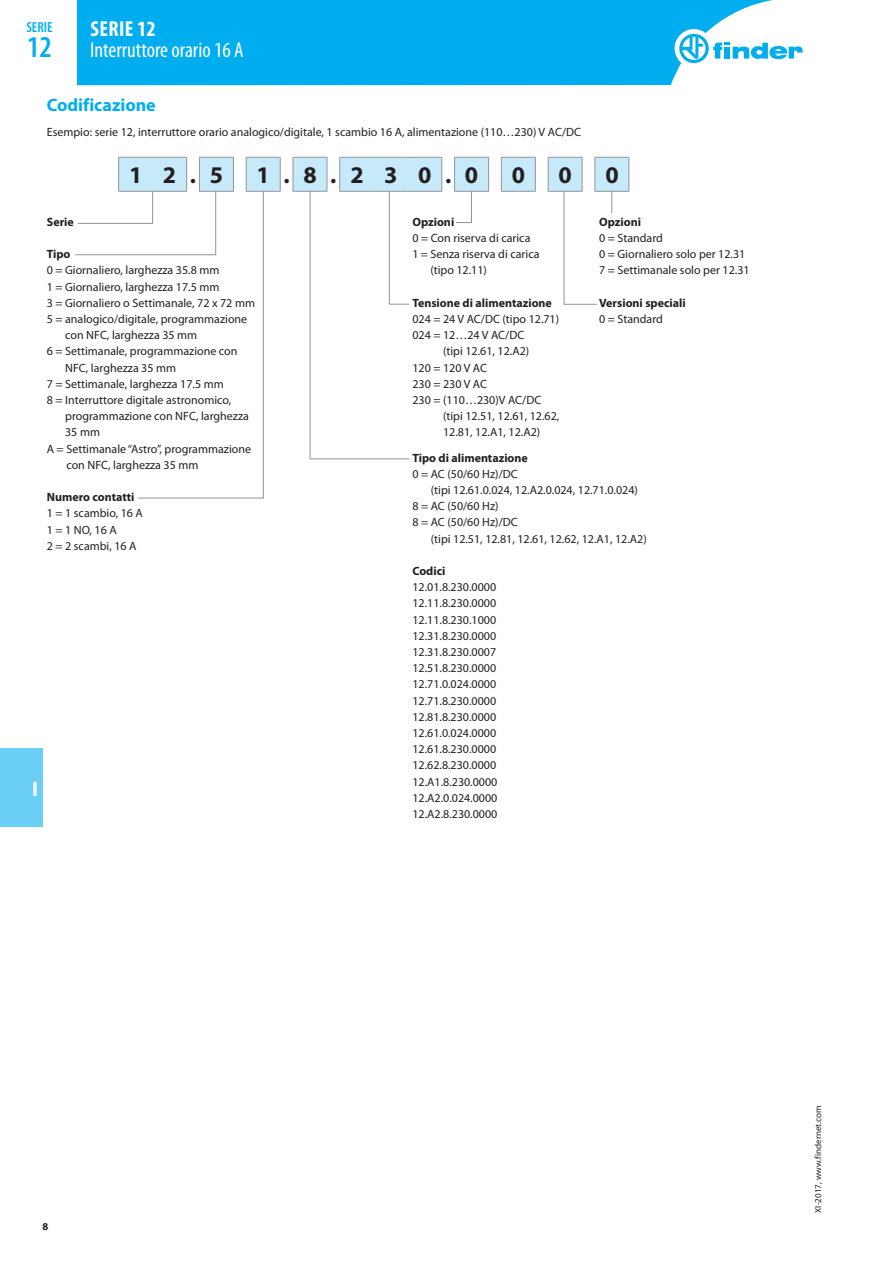
<style>
.page{position:relative;width:893px;height:1263px;background:#fff}
.page>*{position:absolute;margin:0;border:0;box-sizing:border-box;transform-origin:0 0}
.t1{font:600 condensed 30.3px "Myriad Pro";color:#00aeef}
.t2{font:700 24px "Myriad Pro";color:#231f20}
.t3{font:condensed 21.75px "Myriad Pro";color:#fff}
.t4{font:700 condensed 21.75px "Myriad Pro";letter-spacing:.02em;color:#fff}
.t5{font:700 21px "Myriad Pro";color:#fff}
.t6{font:700 18px "Myriad Pro";color:#00aeef}
.t7{font:600 condensed 14.55px "Myriad Pro";color:#00aeef}
.t8{font:12px/16.2px "Myriad Pro";color:#231f20}
.t9{font:700 12px "Myriad Pro";color:#231f20}
.t10{font:700 10.5px "Myriad Pro";color:#231f20}
.t11{font:9px "Myriad Pro";color:#231f20}
</style>
<div class="page">
<div style="left:0;top:748px;width:43px;height:79px;background:#6bcff6"></div>
<div style="left:77px;top:0;width:696px;height:85px;background:#00aeef"></div>
<div style="left:675px;top:29px;width:38px;height:39px;background:#fff;border-radius:50%"></div>
<svg style="left:679px;top:34px;width:124px;height:29px"></svg>
<svg style="left:75px;top:157px;width:554px;height:342px"></svg>
<p class="t7" style="left:26px;top:19px;width:28px">SERIE</p>
<h1 class="t1" style="left:27px;top:30px;width:26px">12</h1>
<h3 class="t4" style="left:90px;top:16px;width:67px">SERIE 12</h3>
<h3 class="t3" style="left:90px;top:37px;width:155px">Interruttore orario 16 A</h3>
<h3 class="t5" style="left:32px;top:775px;width:7px">I</h3>
<h3 class="t6" style="left:47px;top:93px;width:111px">Codificazione</h3>
<p class="t8" style="left:47px;top:124px;width:536px">Esempio: serie 12, interruttore orario analogico/digitale, 1 scambio 16 A, alimentazione (110…230) V AC/DC</p>
<h2 class="t2" style="left:129px;top:160px;width:95px">1 2.5</h2>
<h2 class="t2" style="left:257px;top:160px;width:223px">1.8.2 3 0.0</h2>
<h2 class="t2" style="left:512px;top:160px;width:15px">0</h2>
<h2 class="t2" style="left:559px;top:160px;width:15px">0</h2>
<h2 class="t2" style="left:605px;top:160px;width:15px">0</h2>
<p class="t9" style="left:47px;top:214px;width:29px">Serie</p>
<p class="t9" style="left:47px;top:246px;width:25px">Tipo</p>
<p class="t8" style="left:47px;top:262px;width:174px">0 = Giornaliero, larghezza 35.8 mm</p>
<p class="t8" style="left:47px;top:278px;width:174px">1 = Giornaliero, larghezza 17.5 mm</p>
<p class="t8" style="left:47px;top:294px;width:210px">3 = Giornaliero o Settimanale, 72 x 72 mm</p>
<p class="t8" style="left:47px;top:311px;width:202px">5 = analogico/digitale, programmazione</p>
<p class="t8" style="left:65px;top:327px;width:134px">con NFC, larghezza 35 mm</p>
<p class="t8" style="left:47px;top:343px;width:192px">6 = Settimanale, programmazione con</p>
<p class="t8" style="left:65px;top:359px;width:113px">NFC, larghezza 35 mm</p>
<p class="t8" style="left:47px;top:375px;width:179px">7 = Settimanale, larghezza 17.5 mm</p>
<p class="t8" style="left:47px;top:392px;width:186px">8 = Interruttore digitale astronomico,</p>
<p class="t8" style="left:65px;top:408px;width:185px">programmazione con NFC, larghezza</p>
<p class="t8" style="left:65px;top:424px;width:36px">35 mm</p>
<p class="t8" style="left:47px;top:440px;width:206px">A = Settimanale “Astro”, programmazione</p>
<p class="t8" style="left:66px;top:456px;width:134px">con NFC, larghezza 35 mm</p>
<p class="t9" style="left:47px;top:489px;width:89px">Numero contatti</p>
<p class="t8" style="left:47px;top:505px;width:98px">1 = 1 scambio, 16 A<br>1 = 1 NO, 16 A<br>2 = 2 scambi, 16 A</p>
<p class="t9" style="left:412px;top:214px;width:43px">Opzioni</p>
<p class="t8" style="left:412px;top:230px;width:120px">0 = Con riserva di carica</p>
<p class="t8" style="left:412px;top:246px;width:129px">1 = Senza riserva di carica</p>
<p class="t8" style="left:430px;top:262px;width:58px">(tipo 12.11)</p>
<p class="t9" style="left:412px;top:295px;width:141px">Tensione di alimentazione</p>
<p class="t8" style="left:412px;top:311px;width:148px">024 = 24 V AC/DC (tipo 12.71)</p>
<p class="t8" style="left:412px;top:327px;width:113px">024 = 12…24 V AC/DC</p>
<p class="t8" style="left:443px;top:343px;width:88px">(tipi 12.61, 12.A2)</p>
<p class="t8" style="left:412px;top:359px;width:76px">120 = 120 V AC</p>
<p class="t8" style="left:412px;top:375px;width:76px">230 = 230 V AC</p>
<p class="t8" style="left:412px;top:392px;width:130px">230 = (110…230)V AC/DC</p>
<p class="t8" style="left:443px;top:408px;width:118px">(tipi 12.51, 12.61, 12.62,</p>
<p class="t8" style="left:443px;top:424px;width:99px">12.81, 12.A1, 12.A2)</p>
<p class="t9" style="left:599px;top:214px;width:43px">Opzioni</p>
<p class="t8" style="left:599px;top:230px;width:152px">0 = Standard<br>0 = Giornaliero solo per 12.31<br>7 = Settimanale solo per 12.31</p>
<p class="t9" style="left:599px;top:295px;width:88px">Versioni speciali</p>
<p class="t8" style="left:599px;top:311px;width:65px">0 = Standard</p>
<p class="t9" style="left:412px;top:450px;width:117px">Tipo di alimentazione</p>
<p class="t8" style="left:412px;top:465px;width:107px">0 = AC (50/60 Hz)/DC</p>
<p class="t8" style="left:431px;top:482px;width:209px">(tipi 12.61.0.024, 12.A2.0.024, 12.71.0.024)</p>
<p class="t8" style="left:412px;top:498px;width:88px">8 = AC (50/60 Hz)</p>
<p class="t8" style="left:412px;top:514px;width:107px">8 = AC (50/60 Hz)/DC</p>
<p class="t8" style="left:431px;top:530px;width:217px">(tipi 12.51, 12.81, 12.61, 12.62, 12.A1, 12.A2)</p>
<p class="t9" style="left:412px;top:563px;width:35px">Codici</p>
<p class="t8" style="left:412px;top:579px;width:86px;text-align:justify">12.01.8.230.0000<br>12.11.8.230.0000<br>12.11.8.230.1000<br>12.31.8.230.0000<br>12.31.8.230.0007<br>12.51.8.230.0000<br>12.71.0.024.0000<br>12.71.8.230.0000<br>12.81.8.230.0000<br>12.61.0.024.0000<br>12.61.8.230.0000<br>12.62.8.230.0000<br>12.A1.8.230.0000<br>12.A2.0.024.0000<br>12.A2.8.230.0000</p>
<p class="t10" style="left:43px;top:1219px;width:7px">8</p>
<p class="t11" style="left:812px;top:1213px;width:108px;rotate:-90deg">XI-2017, www.findernet.com</p>
</div>
